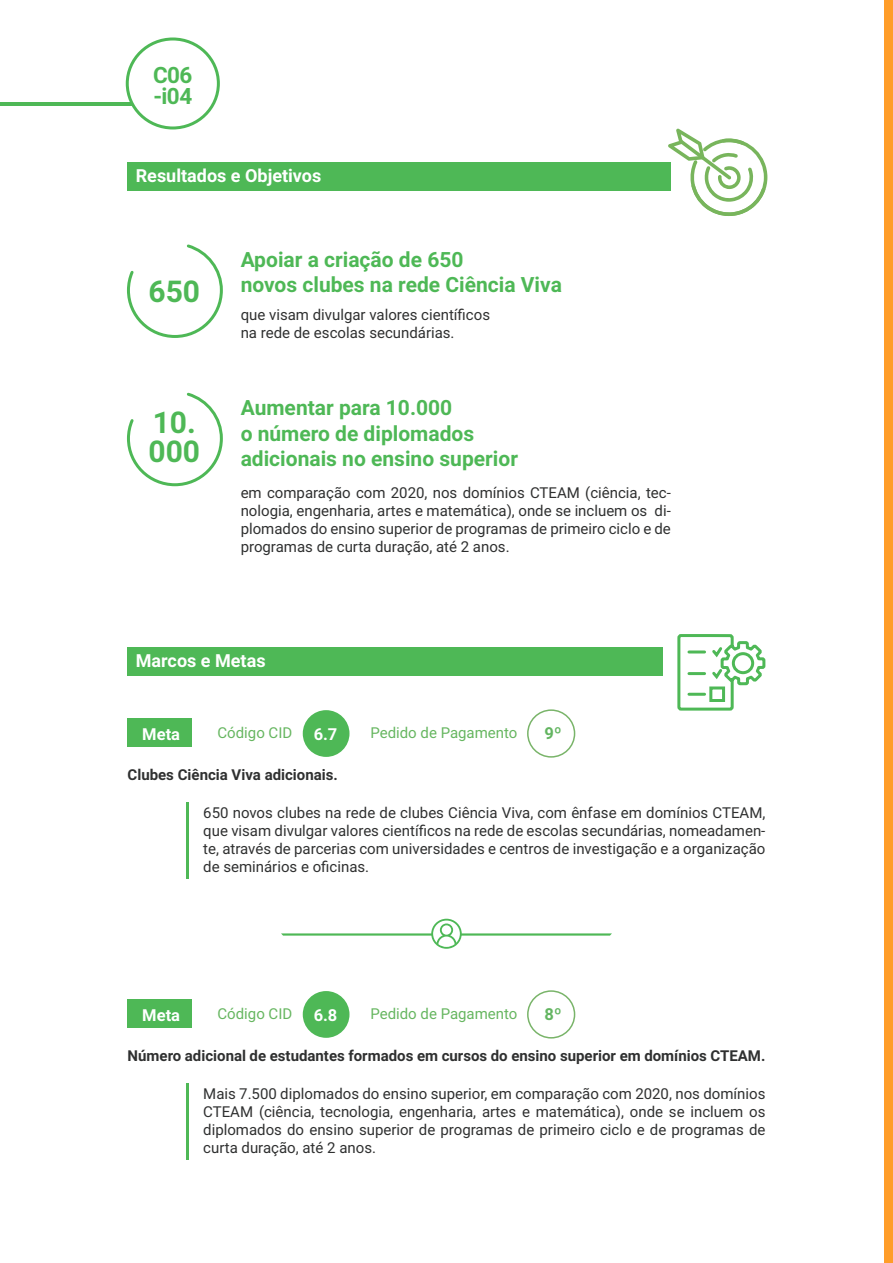
<style>
.page{position:relative;width:893px;height:1263px;background:#fff}
.page>*{position:absolute;margin:0;border:0;box-sizing:border-box;transform-origin:0 0}
.t1{font:700 30px "Roboto";color:#4eb856}
.t2{font:700 22.5px "Roboto";letter-spacing:-.025em;color:#4eb856}
.t3{font:700 21px "Roboto";color:#4eb856}
.t4{font:700 18px "Roboto";color:#fff}
.t5{font:700 16.5px "Roboto";color:#fff}
.t6{font:700 16.5px "Roboto";color:#63b561}
.t7{font:15px/18px "Roboto";color:#2f3030;text-align:justify}
.t8{font:700 15px "Roboto";color:#2f3030}
.t9{font:15px "Roboto";color:#66b660}
</style>
<div class="page">
<hr style="left:0;top:102px;width:164px;height:4px;background:#4eb856">
<div style="left:127px;top:39px;width:91px;height:89px;background:#fff;border-radius:50%"></div>
<div style="left:126px;top:38px;width:94px;height:91px;border:3px solid #4eb856;border-radius:50%"></div>
<div style="left:884px;top:0;width:9px;height:1263px;background:#ff9d29"></div>
<div style="left:127px;top:162px;width:544px;height:28px;background:#4eb856"></div>
<svg style="left:668px;top:129px;width:99px;height:87px"></svg>
<svg style="left:127px;top:244px;width:96px;height:94px"></svg>
<svg style="left:127px;top:392px;width:96px;height:95px"></svg>
<div style="left:303px;top:710px;width:46px;height:47px;background:#4eb856;border-radius:50%"></div>
<div style="left:303px;top:991px;width:46px;height:47px;background:#4eb856;border-radius:50%"></div>
<div style="left:527px;top:709px;width:48px;height:49px;border:2px solid #79b469;border-radius:50%"></div>
<div style="left:527px;top:990px;width:48px;height:48px;border:2px solid #79b469;border-radius:50%"></div>
<div style="left:128px;top:719px;width:64px;height:28px;background:#4eb856"></div>
<div style="left:128px;top:999px;width:64px;height:29px;background:#4eb856"></div>
<hr style="left:186px;top:802px;width:3px;height:77px;background:#4eb856">
<hr style="left:186px;top:1083px;width:3px;height:77px;background:#4eb856">
<div style="left:127px;top:647px;width:536px;height:28px;background:#4eb856"></div>
<svg style="left:677px;top:634px;width:89px;height:77px"></svg>
<svg style="left:281px;top:919px;width:331px;height:30px"></svg>
<p class="t2" style="left:153px;top:59px;width:41px">C06</p>
<p class="t2" style="left:153px;top:80px;width:40px">-i04</p>
<p class="t4" style="left:136px;top:163px;width:187px">Resultados e Objetivos</p>
<p class="t1" style="left:148px;top:270px;width:53px">650</p>
<p class="t1" style="left:153px;top:402px;width:45px">10.</p>
<p class="t1" style="left:148px;top:430px;width:53px">000</p>
<p class="t3" style="left:241px;top:245px;width:224px">Apoiar a criação de 650</p>
<p class="t3" style="left:241px;top:270px;width:323px">novos clubes na rede Ciência Viva</p>
<p class="t7" style="left:241px;top:305px;width:251px">que visam divulgar valores científicos</p>
<p class="t7" style="left:241px;top:323px;width:215px">na rede de escolas secundárias.</p>
<p class="t3" style="left:241px;top:393px;width:213px">Aumentar para 10.000</p>
<p class="t3" style="left:241px;top:418px;width:235px">o número de diplomados</p>
<p class="t3" style="left:241px;top:444px;width:279px">adicionais no ensino superior</p>
<p class="t7" style="left:241px;top:483px;width:432px">em comparação com 2020, nos domínios CTEAM (ciência, tec&shy;nologia, engenharia, artes e matemática), onde se incluem os di&shy;plomados do ensino superior de programas de primeiro ciclo e de programas de curta duração, até 2 anos.</p>
<p class="t4" style="left:136px;top:648px;width:131px">Marcos e Metas</p>
<p class="t5" style="left:142px;top:722px;width:39px">Meta</p>
<p class="t9" style="left:218px;top:723px;width:76px">Código CID</p>
<p class="t5" style="left:314px;top:722px;width:25px">6.7</p>
<p class="t8" style="left:128px;top:764px;width:212px">Clubes Ciência Viva adicionais.</p>
<p class="t9" style="left:370px;top:723px;width:149px">Pedido de Pagamento</p>
<p class="t6" style="left:545px;top:722px;width:19px">9º</p>
<p class="t7" style="left:203px;top:803px;width:564px">650 novos clubes na rede de clubes Ciência Viva, com ênfase em domínios CTEAM, que visam divulgar valores científicos na rede de escolas secundárias, nomeadamen&shy;te, através de parcerias com universidades e centros de investigação e a organização de seminários e oficinas.</p>
<p class="t5" style="left:142px;top:1003px;width:39px">Meta</p>
<p class="t9" style="left:218px;top:1003px;width:76px">Código CID</p>
<p class="t5" style="left:314px;top:1003px;width:25px">6.8</p>
<p class="t9" style="left:370px;top:1003px;width:149px">Pedido de Pagamento</p>
<p class="t6" style="left:545px;top:1003px;width:19px">8º</p>
<p class="t8" style="left:128px;top:1045px;width:639px">Número adicional de estudantes formados em cursos do ensino superior em domínios CTEAM.</p>
<p class="t7" style="left:203px;top:1084px;width:564px">Mais 7.500 diplomados do ensino superior, em comparação com 2020, nos domínios CTEAM (ciência, tecnologia, engenharia, artes e matemática), onde se incluem os diplomados do ensino superior de programas de primeiro ciclo e de programas de curta duração, até 2 anos.</p>
</div>
